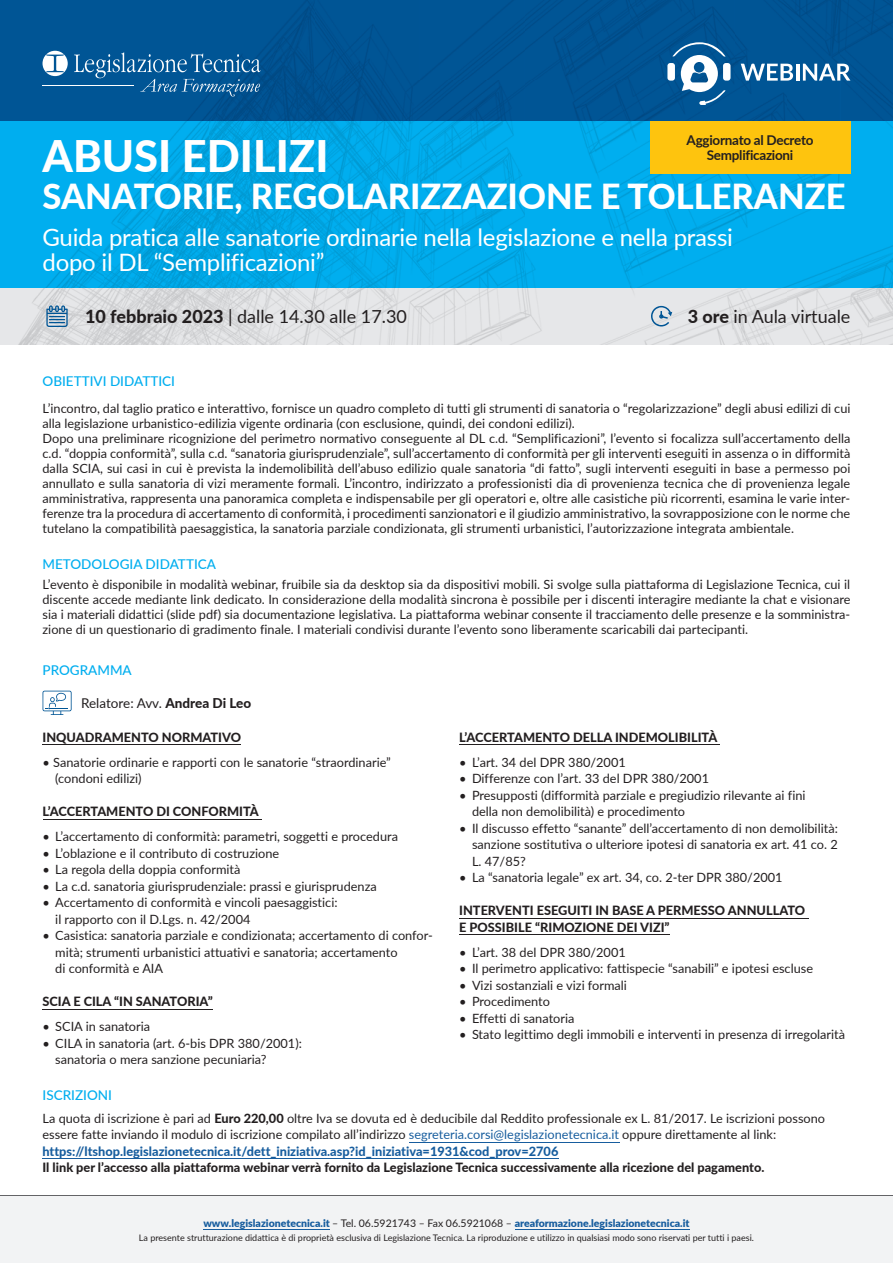
<style>
.page{position:relative;width:893px;height:1263px;background:#fff}
.page>*{position:absolute;margin:0;border:0;box-sizing:border-box;transform-origin:0 0}
.t1{font:800 43.5px "Lato";color:#fff}
.t2{font:800 34.5px "Lato";color:#fff}
.t3{font:24px/25.5px "Lato";letter-spacing:-.01em;color:#fff}
.t4{font:18px "Lato";color:#231f20}
.t5{font:500 13.5px "Lato";color:#00aeef}
.t6{font:700 13.5px/15px "Lato";letter-spacing:-.02em;color:#231f20;text-align:center}
.t7{font:13.5px "Lato";color:#231f20}
.t8{font:12.75px/15px "Lato";color:#231f20}
.t9{font:800 12.75px/16.5px "Lato";color:#231f20}
.t10{font:900 10.5px "Lato";color:#175d9e}
.t11{font:9px "Lato";color:#231f20}
.s1{font-weight:800}
.s2{color:#175d9e}
.s3{font-weight:800;color:#175d9e}
.s4{font-weight:400;color:#231f20}
</style>
<div class="page">
<img style="left:0;top:0;width:893px;height:344px">
<img style="left:0;top:121px;width:893px;height:1px">
<div style="left:0;top:1196px;width:893px;height:67px;background:#f2f3f4"></div>
<hr style="left:0;top:1195px;width:893px;height:1px;background:#636366">
<hr style="left:203px;top:1229px;width:127px;height:1px;background:#175d9e">
<hr style="left:515px;top:1229px;width:175px;height:1px;background:#175d9e">
<hr style="left:409px;top:1142px;width:210px;height:1px;background:#175d9e">
<hr style="left:43px;top:1158px;width:515px;height:1px;background:#175d9e">
<hr style="left:43px;top:744px;width:198px;height:1px;background:#231f20">
<hr style="left:43px;top:819px;width:218px;height:1px;background:#231f20">
<hr style="left:43px;top:1009px;width:170px;height:1px;background:#231f20">
<hr style="left:459px;top:744px;width:261px;height:1px;background:#231f20">
<hr style="left:459px;top:918px;width:349px;height:1px;background:#231f20">
<hr style="left:459px;top:934px;width:211px;height:1px;background:#231f20">
<svg style="left:741px;top:64px;width:52px;height:17px"></svg>
<hr style="left:796px;top:64px;width:3px;height:17px;background:#fff">
<svg style="left:803px;top:64px;width:47px;height:17px"></svg>
<div style="left:667px;top:63px;width:8px;height:18px;background:#fff;border-radius:3px"></div>
<div style="left:723px;top:63px;width:7px;height:18px;background:#fff;border-radius:3px"></div>
<svg style="left:672px;top:42px;width:53px;height:63px"></svg>
<svg style="left:74px;top:52px;width:187px;height:45px"></svg>
<svg style="left:43px;top:51px;width:25px;height:25px"></svg>
<hr style="left:43px;top:86px;width:91px;height:1px;background:#fff">
<svg style="left:651px;top:306px;width:21px;height:20px"></svg>
<svg style="left:46px;top:305px;width:22px;height:22px"></svg>
<svg style="left:43px;top:691px;width:29px;height:24px"></svg>
<div style="left:650px;top:121px;width:200px;height:52px;background:#fec40e"></div>
<p class="t6" style="left:687px;top:132px;width:128px">Aggiornato al Decreto<br>Semplificazioni</p>
<h1 class="t1" style="left:43px;top:124px;width:287px">ABUSI EDILIZI</h1>
<h2 class="t2" style="left:43px;top:171px;width:805px">SANATORIE, REGOLARIZZAZIONE E TOLLERANZE</h2>
<h3 class="t3" style="left:43px;top:223px;width:692px">Guida pratica alle sanatorie ordinarie nella legislazione e nella prassi dopo il DL “Semplificazioni”</h3>
<h3 class="t4" style="left:85px;top:304px;width:323px"><span class="s1">10 febbraio 2023</span> | dalle 14.30 alle 17.30</h3>
<h3 class="t4" style="left:688px;top:304px;width:164px"><span class="s1">3 ore</span> in Aula virtuale</h3>
<p class="t5" style="left:43px;top:372px;width:134px">OBIETTIVI DIDATTICI</p>
<p class="t8" style="left:43px;top:400px;width:809px">L’incontro, dal taglio pratico e interattivo, fornisce un quadro completo di tutti gli strumenti di sanatoria o “regolarizzazione” degli abusi edilizi di cui alla legislazione urbanistico-edilizia vigente ordinaria (con esclusione, quindi, dei condoni edilizi).<br>Dopo una preliminare ricognizione del perimetro normativo conseguente al DL c.d. “Semplificazioni”, l’evento si focalizza sull’accertamento della c.d. “doppia conformità”, sulla c.d. “sanatoria giurisprudenziale”, sull’accertamento di conformità per gli interventi eseguiti in assenza o in difformità dalla SCIA, sui casi in cui è prevista la indemolibilità dell’abuso edilizio quale sanatoria “di fatto”, sugli interventi eseguiti in base a permesso poi annullato e sulla sanatoria di vizi meramente formali. L’incontro, indirizzato a professionisti dia di provenienza tecnica che di provenienza legale amministrativa, rappresenta una panoramica completa e indispensabile per gli operatori e, oltre alle casistiche più ricorrenti, esamina le varie inter&shy;ferenze tra la procedura di accertamento di conformità, i procedimenti sanzionatori e il giudizio amministrativo, la sovrapposizione con le norme che tutelano la compatibilità paesaggistica, la sanatoria parziale condizionata, gli strumenti urbanistici, l’autorizzazione integrata ambientale.</p>
<p class="t5" style="left:43px;top:554px;width:175px">METODOLOGIA DIDATTICA</p>
<p class="t8" style="left:43px;top:577px;width:809px;text-align:justify">L’evento è disponibile in modalità webinar, fruibile sia da desktop sia da dispositivi mobili. Si svolge sulla piattaforma di Legislazione Tecnica, cui il discente accede mediante link dedicato. In considerazione della modalità sincrona è possibile per i discenti interagire mediante la chat e visionare sia i materiali didattici (slide pdf) sia documentazione legislativa. La piattaforma webinar consente il tracciamento delle presenze e la somministra&shy;zione di un questionario di gradimento finale. I materiali condivisi durante l’evento sono liberamente scaricabili dai partecipanti.</p>
<p class="t5" style="left:43px;top:660px;width:91px">PROGRAMMA</p>
<p class="t7" style="left:81px;top:694px;width:172px">Relatore: Avv. <span class="s1">Andrea Di Leo</span></p>
<p class="t9" style="left:43px;top:728px;width:200px">INQUADRAMENTO NORMATIVO</p>
<p class="t8" style="left:55px;top:753px;width:337px;line-height:16.5px;text-indent:-13px">• Sanatorie ordinarie e rapporti con le sanatorie “straordinarie” (condoni edilizi)</p>
<p class="t9" style="left:43px;top:803px;width:218px">L’ACCERTAMENTO DI CONFORMITÀ</p>
<p class="t8" style="left:43px;top:828px;width:357px">• L’accertamento di conformità: parametri, soggetti e procedura</p>
<p class="t8" style="left:43px;top:845px;width:238px">• L’oblazione e il contributo di costruzione</p>
<p class="t8" style="left:43px;top:861px;width:199px">• La regola della doppia conformità</p>
<p class="t8" style="left:43px;top:878px;width:336px">• La c.d. sanatoria giurisprudenziale: prassi e giurisprudenza</p>
<p class="t8" style="left:55px;top:894px;width:284px;line-height:16.5px;text-indent:-13px">• Accertamento di conformità e vincoli paesaggistici: il rapporto con il D.Lgs. n. 42/2004</p>
<p class="t8" style="left:55px;top:927px;width:379px;line-height:16.5px;text-indent:-13px">• Casistica: sanatoria parziale e condizionata; accertamento di confor&shy;mità; strumenti urbanistici attuativi e sanatoria; accertamento<br>di conformità e AIA</p>
<p class="t9" style="left:43px;top:993px;width:172px">SCIA E CILA “IN SANATORIA”</p>
<p class="t8" style="left:43px;top:1018px;width:109px">• SCIA in sanatoria</p>
<p class="t8" style="left:55px;top:1034px;width:248px;line-height:16.5px;text-indent:-13px">• CILA in sanatoria (art. 6-bis DPR 380/2001): sanatoria o mera sanzione pecuniaria?</p>
<p class="t9" style="left:459px;top:728px;width:260px">L’ACCERTAMENTO DELLA INDEMOLIBILITÀ</p>
<p class="t8" style="left:459px;top:754px;width:168px">• L’art. 34 del DPR 380/2001</p>
<p class="t8" style="left:459px;top:770px;width:251px">• Differenze con l’art. 33 del DPR 380/2001</p>
<p class="t8" style="left:472px;top:786px;width:335px;line-height:16.5px;text-indent:-13px">• Presupposti (difformità parziale e pregiudizio rilevante ai fini della non demolibilità) e procedimento</p>
<p class="t8" style="left:472px;top:819px;width:367px;line-height:16.5px;text-align:justify;text-indent:-13px">• Il discusso effetto “sanante” dell’accertamento di non demolibilità: sanzione sostitutiva o ulteriore ipotesi di sanatoria ex art. 41 co. 2<br>L. 47/85?</p>
<p class="t8" style="left:459px;top:869px;width:325px">• La “sanatoria legale” ex art. 34, co. 2-ter DPR 380/2001</p>
<p class="t9" style="left:459px;top:902px;width:347px">INTERVENTI ESEGUITI IN BASE A PERMESSO ANNULLATO<br>E POSSIBILE “RIMOZIONE DEI VIZI”</p>
<p class="t8" style="left:459px;top:944px;width:168px">• L’art. 38 del DPR 380/2001</p>
<p class="t8" style="left:459px;top:960px;width:355px">• Il perimetro applicativo: fattispecie “sanabili” e ipotesi escluse</p>
<p class="t8" style="left:459px;top:977px;width:169px">• Vizi sostanziali e vizi formali</p>
<p class="t8" style="left:459px;top:993px;width:92px">• Procedimento</p>
<p class="t8" style="left:459px;top:1010px;width:117px">• Effetti di sanatoria</p>
<p class="t8" style="left:459px;top:1026px;width:387px">• Stato legittimo degli immobili e interventi in presenza di irregolarità</p>
<p class="t5" style="left:43px;top:1085px;width:71px">ISCRIZIONI</p>
<p class="t8" style="left:43px;top:1109px;width:784px;line-height:16.5px">La quota di iscrizione è pari ad <span class="s1">Euro 220,00</span> oltre Iva se dovuta ed è deducibile dal Reddito professionale ex L. 81/2017. Le iscrizioni possono essere fatte inviando il modulo di iscrizione compilato all’indirizzo <span class="s2">segreteria.corsi@legislazionetecnica.it</span> oppure direttamente al link: <span class="s3">https://ltshop.legislazionetecnica.it/dett_iniziativa.asp?id_iniziativa=1931&amp;cod_prov=2706</span></p>
<p class="t9" style="left:43px;top:1159px;width:723px">Il link per l’accesso alla piattaforma webinar verrà fornito da Legislazione Tecnica successivamente alla ricezione del pagamento.</p>
<p class="t10" style="left:203px;top:1216px;width:488px">www.legislazionetecnica.it <span class="s4">– Tel. 06.5921743 – Fax 06.5921068 –</span> areaformazione.legislazionetecnica.it</p>
<p class="t11" style="left:139px;top:1231px;width:617px">La presente strutturazione didattica è di proprietà esclusiva di Legislazione Tecnica. La riproduzione e utilizzo in qualsiasi modo sono riservati per tutti i paesi.</p>
</div>
